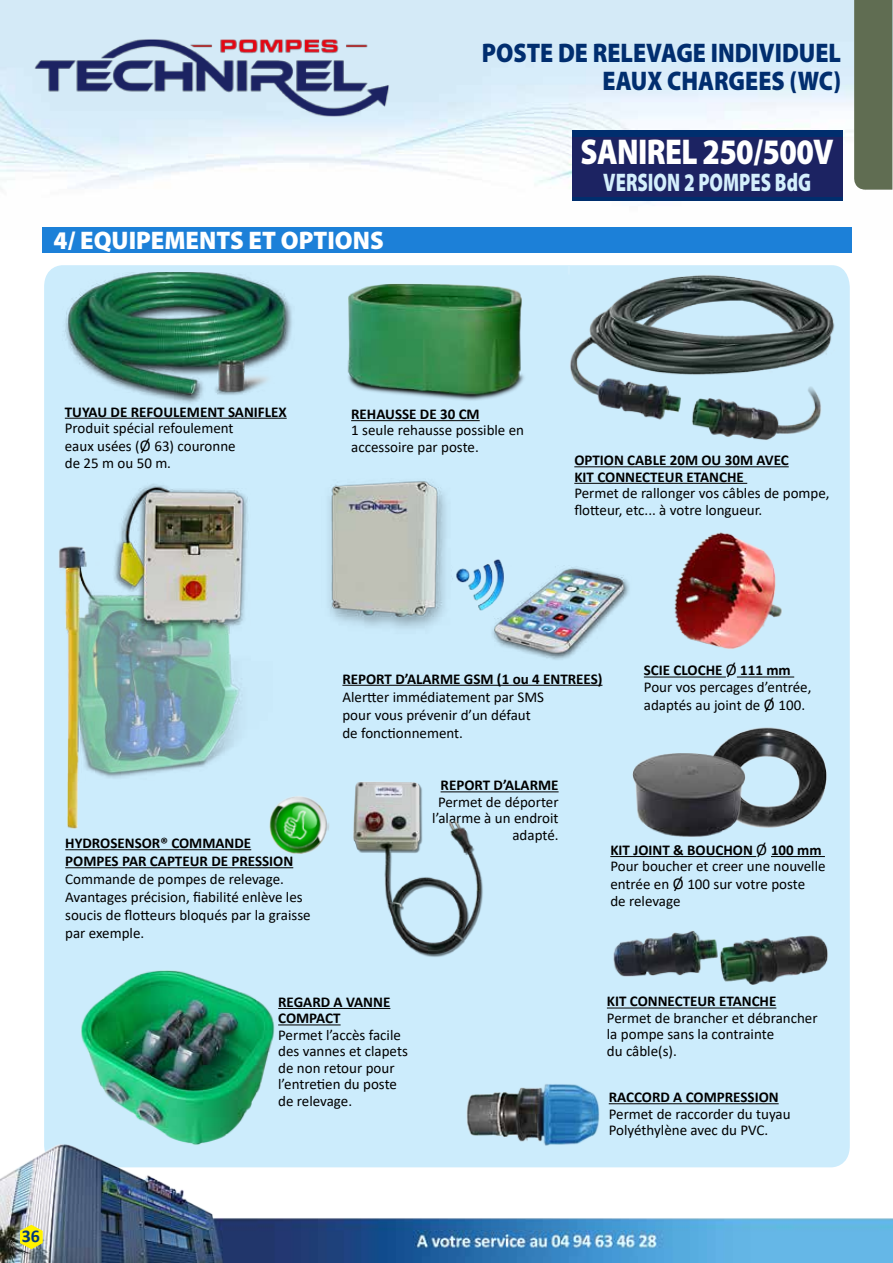
<style>
.page{position:relative;width:893px;height:1263px;background:#fff}
.page>*{position:absolute;margin:0;border:0;box-sizing:border-box;transform-origin:0 0}
.t1{font:900 36px "Myriad Pro";letter-spacing:-.02em;color:#fff;scale:.85 1}
.t2{font:900 27px/28.5px "Myriad Pro";color:#012e6f;text-align:right;scale:.88 1}
.t3{font:900 25.5px "Myriad Pro";color:#fff;scale:.96 1}
.t4{font:900 25.5px "Myriad Pro";color:#d4effc;scale:.73 1}
.t5{font:700 18px "Calibri";color:#00377b}
.t6{font:15px/16.5px "Calibri";color:#000}
.t7{font:700 15px/16.5px "Calibri";color:#000}
.s1{font-size:16.5px}
.s2{font-weight:700}
</style>
<div class="page">
<img style="left:0;top:0;width:893px;height:240px">
<img style="left:31px;top:34px;width:367px;height:89px">
<div style="left:42px;top:228px;width:809px;height:24px;background:#1c80d8"></div>
<div style="left:854px;top:0;width:38px;height:190px;background:#606d52"></div>
<img style="left:572px;top:131px;width:270px;height:69px">
<div style="left:572px;top:137px;width:270px;height:59px;background:#1c2362"></div>
<div style="left:44px;top:265px;width:806px;height:879px;background:#ccecfc"></div>
<hr style="left:65px;top:418px;width:222px;height:1px;background:#000">
<img style="left:55px;top:273px;width:242px;height:132px">
<hr style="left:644px;top:676px;width:82px;height:1px;background:#000">
<hr style="left:737px;top:676px;width:57px;height:1px;background:#000">
<img style="left:645px;top:525px;width:179px;height:133px">
<hr style="left:607px;top:1007px;width:169px;height:1px;background:#000">
<img style="left:607px;top:920px;width:230px;height:78px">
<hr style="left:574px;top:466px;width:215px;height:1px;background:#000">
<hr style="left:574px;top:483px;width:173px;height:1px;background:#000">
<img style="left:563px;top:266px;width:278px;height:185px">
<hr style="left:342px;top:685px;width:260px;height:1px;background:#000">
<img style="left:322px;top:462px;width:312px;height:205px">
<hr style="left:351px;top:420px;width:129px;height:1px;background:#000">
<img style="left:337px;top:271px;width:199px;height:145px">
<hr style="left:441px;top:791px;width:118px;height:1px;background:#000">
<img style="left:342px;top:771px;width:150px;height:192px">
<hr style="left:609px;top:1103px;width:170px;height:1px;background:#000">
<img style="left:462px;top:1080px;width:145px;height:64px">
<hr style="left:278px;top:1008px;width:112px;height:1px;background:#000">
<hr style="left:278px;top:1024px;width:63px;height:1px;background:#000">
<img style="left:66px;top:962px;width:223px;height:182px">
<img style="left:267px;top:793px;width:64px;height:64px">
<hr style="left:65px;top:849px;width:186px;height:1px;background:#000">
<hr style="left:65px;top:867px;width:228px;height:1px;background:#000">
<img style="left:45px;top:463px;width:228px;height:386px">
<img style="left:0;top:1144px;width:893px;height:119px">
<img style="left:700px;top:722px;width:138px;height:121px">
<img style="left:620px;top:741px;width:138px;height:110px">
<hr style="left:610px;top:856px;width:146px;height:1px;background:#000">
<hr style="left:771px;top:856px;width:54px;height:1px;background:#000">
<svg style="left:20px;top:1225px;width:23px;height:24px"></svg>
<h3 class="t3" style="left:53px;top:226px;width:346px">4/ EQUIPEMENTS ET OPTIONS</h3>
<h2 class="t2" style="left:482px;top:38px;width:410px">POSTE DE RELEVAGE INDIVIDUEL<br>EAUX CHARGEES (WC)</h2>
<h1 class="t1" style="left:581px;top:132px;width:299px">SANIREL 250/500V</h1>
<h3 class="t4" style="left:603px;top:168px;width:286px">VERSION 2 POMPES BdG</h3>
<p class="t7" style="left:65px;top:403px;width:223px">TUYAU DE REFOULEMENT SANIFLEX</p>
<p class="t6" style="left:65px;top:419px;width:172px;line-height:18px">Produit spécial refoulement eaux usées (<span class="s1">Ø</span> 63) couronne</p>
<p class="t6" style="left:65px;top:454px;width:108px">de 25 m ou 50 m.</p>
<p class="t7" style="left:351px;top:405px;width:130px">REHAUSSE DE 30 CM</p>
<p class="t6" style="left:351px;top:422px;width:174px">1 seule rehausse possible en accessoire par poste.</p>
<p class="t7" style="left:574px;top:452px;width:216px">OPTION CABLE 20M OU 30M AVEC<br>KIT CONNECTEUR ETANCHE</p>
<p class="t6" style="left:574px;top:484px;width:257px">Permet de rallonger vos câbles de pompe, flotteur, etc... à votre longueur.</p>
<p class="t7" style="left:65px;top:834px;width:230px;line-height:18px">HYDROSENSOR® COMMANDE<br>POMPES PAR CAPTEUR DE PRESSION</p>
<p class="t6" style="left:65px;top:870px;width:247px;line-height:18px">Commande de pompes de relevage.<br>Avantages précision, fiabilité enlève les soucis de flotteurs bloqués par la graisse par exemple.</p>
<p class="t7" style="left:342px;top:670px;width:262px">REPORT D’ALARME GSM (1 ou 4 ENTREES)</p>
<p class="t6" style="left:342px;top:687px;width:203px;line-height:18px">Alertter immédiatement par SMS pour vous prévenir d’un défaut de fonctionnement.</p>
<p class="t6" style="left:644px;top:662px;width:169px"><span class="s2">SCIE CLOCHE</span> <span class="s1">Ø</span> <span class="s2">111 mm<br></span>Pour vos percages d’entrée,</p>
<p class="t6" style="left:644px;top:696px;width:163px">adaptés au joint de <span class="s1">Ø</span> 100.</p>
<p class="t7" style="left:441px;top:777px;width:120px">REPORT D’ALARME</p>
<p class="t6" style="left:432px;top:793px;width:128px;text-align:right">Permet de déporter l’alarme à un endroit adapté.</p>
<p class="t6" style="left:610px;top:841px;width:217px"><span class="s2">KIT JOINT &amp; BOUCHON</span> <span class="s1">Ø</span> <span class="s2">100 mm<br></span>Pour boucher et creer une nouvelle</p>
<p class="t6" style="left:610px;top:876px;width:196px">entrée en <span class="s1">Ø</span> 100 sur votre poste de relevage</p>
<p class="t7" style="left:278px;top:993px;width:114px">REGARD A VANNE<br>COMPACT</p>
<p class="t6" style="left:278px;top:1026px;width:131px">Permet l’accès facile des vannes et clapets de non retour pour l’entretien du poste de relevage.</p>
<p class="t7" style="left:607px;top:993px;width:171px">KIT CONNECTEUR ETANCHE</p>
<p class="t6" style="left:607px;top:1009px;width:212px">Permet de brancher et débrancher la pompe sans la contrainte<br>du câble(s).</p>
<p class="t7" style="left:609px;top:1089px;width:171px">RACCORD A COMPRESSION</p>
<p class="t6" style="left:609px;top:1105px;width:183px">Permet de raccorder du tuyau<br>Polyéthylène avec du PVC.</p>
<p class="t5" style="left:22px;top:1224px;width:20px">36</p>
</div>
